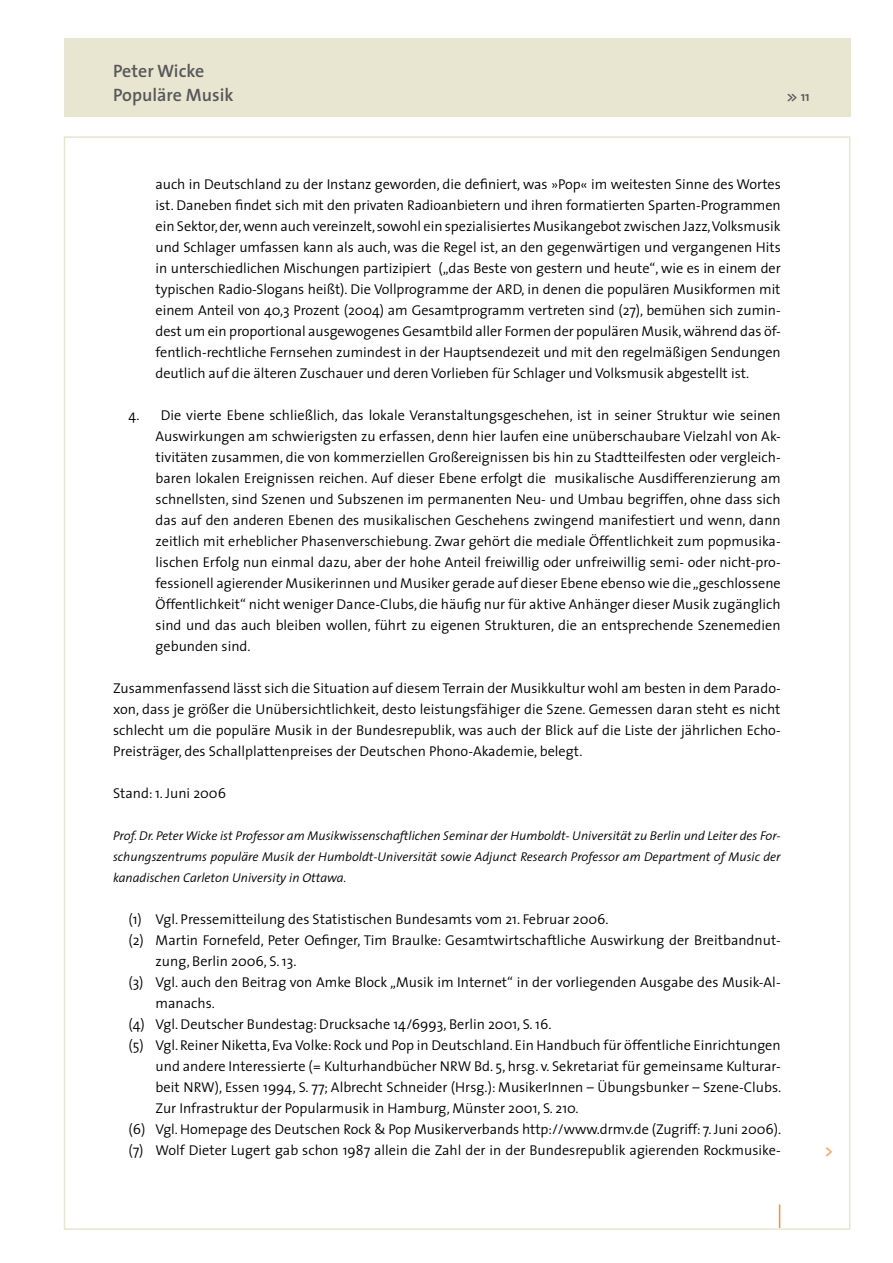
<style>
.page{position:relative;width:893px;height:1263px;background:#fff}
.page>*{position:absolute;margin:0;border:0;box-sizing:border-box;transform-origin:0 0}
.t1{font:600 18px/24px "The Sans";color:#58585a}
.t2{font:600 16.5px "The Sans";color:#f5a864}
.t3{font:300 14.25px/21px "The Sans";color:#000;text-align:justify}
.t4{font:600 13.5px "The Sans";color:#58585a}
.t5{font:italic 300 12.75px/21px "The Sans";color:#000;text-align:justify}
</style>
<div class="page">
<div style="left:64px;top:38px;width:786px;height:79px;background:#e8e5d0"></div>
<svg style="left:779px;top:1204px;width:1px;height:24px"></svg>
<p class="t1" style="left:113px;top:59px;width:122px">Peter Wicke<br>Populäre Musik</p>
<p class="t4" style="left:787px;top:88px;width:25px">&gt;&gt; 11</p>
<p class="t3" style="left:156px;top:174px;width:627px">auch in Deutschland zu der Instanz geworden, die definiert, was »Pop« im weitesten Sinne des Wortes ist. Daneben findet sich mit den privaten Radioanbietern und ihren formatierten Sparten-Programmen ein Sektor, der, wenn auch vereinzelt, sowohl ein spezialisiertes Musikangebot zwischen Jazz, Volksmusik und Schlager umfassen kann als auch, was die Regel ist, an den gegenwärtigen und vergangenen Hits in unterschiedlichen Mischungen partizipiert („das Beste von gestern und heute“, wie es in einem der typischen Radio-Slogans heißt). Die Vollprogramme der ARD, in denen die populären Musikformen mit einem Anteil von 40,3 Prozent (2004) am Gesamtprogramm vertreten sind (27), bemühen sich zumin&shy;dest um ein proportional ausgewogenes Gesamtbild aller Formen der populären Musik, während das öf&shy;fentlich-rechtliche Fernsehen zumindest in der Hauptsendezeit und mit den regelmäßigen Sendungen deutlich auf die älteren Zuschauer und deren Vorlieben für Schlager und Volksmusik abgestellt ist.</p>
<p class="t3" style="left:156px;top:405px;width:627px;text-indent:-27px">4. Die vierte Ebene schließlich, das lokale Veranstaltungsgeschehen, ist in seiner Struktur wie seinen Auswirkungen am schwierigsten zu erfassen, denn hier laufen eine unüberschaubare Vielzahl von Ak&shy;tivitäten zusammen, die von kommerziellen Großereignissen bis hin zu Stadtteilfesten oder vergleich&shy;baren lokalen Ereignissen reichen. Auf dieser Ebene erfolgt die musikalische Ausdifferenzierung am schnellsten, sind Szenen und Subszenen im permanenten Neu- und Umbau begriffen, ohne dass sich das auf den anderen Ebenen des musikalischen Geschehens zwingend manifestiert und wenn, dann zeitlich mit erheblicher Phasenverschiebung. Zwar gehört die mediale Öffentlichkeit zum popmusika&shy;lischen Erfolg nun einmal dazu, aber der hohe Anteil freiwillig oder unfreiwillig semi- oder nicht-pro&shy;fessionell agierender Musikerinnen und Musiker gerade auf dieser Ebene ebenso wie die „geschlossene Öffentlichkeit“ nicht weniger Dance-Clubs, die häufig nur für aktive Anhänger dieser Musik zugänglich sind und das auch bleiben wollen, führt zu eigenen Strukturen, die an entsprechende Szenemedien gebunden sind.</p>
<p class="t3" style="left:113px;top:678px;width:669px">Zusammenfassend lässt sich die Situation auf diesem Terrain der Musikkultur wohl am besten in dem Parado&shy;xon, dass je größer die Unübersichtlichkeit, desto leistungsfähiger die Szene. Gemessen daran steht es nicht schlecht um die populäre Musik in der Bundesrepublik, was auch der Blick auf die Liste der jährlichen Echo-Preisträger, des Schallplattenpreises der Deutschen Phono-Akademie, belegt.</p>
<p class="t3" style="left:113px;top:783px;width:114px">Stand: 1. Juni 2006</p>
<p class="t5" style="left:113px;top:825px;width:669px">Prof. Dr. Peter Wicke ist Professor am Musikwissenschaftlichen Seminar der Humboldt- Universität zu Berlin und Leiter des For&shy;schungszentrums populäre Musik der Humboldt-Universität sowie Adjunct Research Professor am Department of Music der kanadischen Carleton University in Ottawa.</p>
<p class="t3" style="left:128px;top:909px;width:482px">(1) Vgl. Pressemitteilung des Statistischen Bundesamts vom 21. Februar 2006.</p>
<p class="t3" style="left:128px;top:930px;width:654px">(2) Martin Fornefeld, Peter Oefinger, Tim Braulke: Gesamtwirtschaftliche Auswirkung der Breitbandnut-</p>
<p class="t3" style="left:156px;top:951px;width:142px">zung, Berlin 2006, S. 13.</p>
<p class="t3" style="left:128px;top:972px;width:654px">(3) Vgl. auch den Beitrag von Amke Block „Musik im Internet“ in der vorliegenden Ausgabe des Musik-Al-</p>
<p class="t3" style="left:156px;top:993px;width:61px">manachs.</p>
<p class="t3" style="left:128px;top:1014px;width:424px">(4) Vgl. Deutscher Bundestag: Drucksache 14/6993, Berlin 2001, S. 16.</p>
<p class="t3" style="left:128px;top:1035px;width:654px">(5) Vgl. Reiner Niketta, Eva Volke: Rock und Pop in Deutschland. Ein Handbuch für öffentliche Einrichtungen</p>
<p class="t3" style="left:156px;top:1056px;width:627px">und andere Interessierte (= Kulturhandbücher NRW Bd. 5, hrsg. v. Sekretariat für gemeinsame Kulturar-</p>
<p class="t3" style="left:156px;top:1077px;width:627px">beit NRW), Essen 1994, S. 77; Albrecht Schneider (Hrsg.): MusikerInnen – Übungsbunker – Szene-Clubs.</p>
<p class="t3" style="left:156px;top:1098px;width:424px">Zur Infrastruktur der Popularmusik in Hamburg, Münster 2001, S. 210.</p>
<p class="t3" style="left:128px;top:1119px;width:654px">(6) Vgl. Homepage des Deutschen Rock &amp; Pop Musikerverbands http://www.drmv.de (Zugriff: 7. Juni 2006).</p>
<p class="t3" style="left:128px;top:1140px;width:654px">(7) Wolf Dieter Lugert gab schon 1987 allein die Zahl der in der Bundesrepublik agierenden Rockmusike-</p>
<p class="t2" style="left:825px;top:1139px;width:10px">&gt;</p>
</div>
